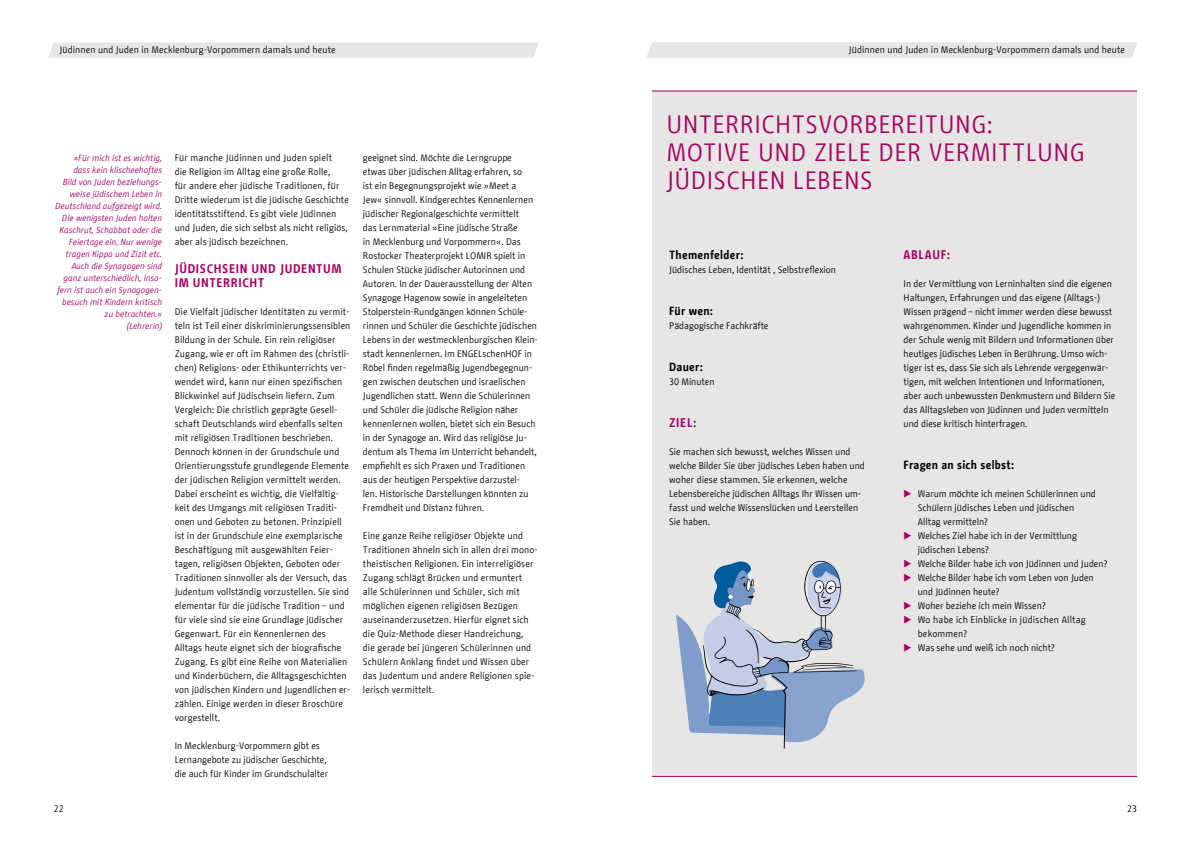
<style>
.page{position:relative;width:1191px;height:842px;background:#fff}
.page>*{position:absolute;margin:0;border:0;box-sizing:border-box;transform-origin:0 0}
.Überschrift_H2_25_28_pt{font:25px/28px "BMF Change";letter-spacing:.015em;color:#a70063}
.Fliesstext_9_5_14_pt{font:700 12.5px/14px "BMF Change";letter-spacing:.05em;color:#a70063}
.Zwischenüberschrift_H4_11_8_14_pt{font:700 11.8px "BMF Change";letter-spacing:.025em;color:#000}
.Fliesstext_9_5_14_pt-2{font:9.5px/14px "BMF Change";color:#000}
.Fliesstext_9_5_14_pt-3{font:9.5px/14px "BMF Change";letter-spacing:.02em;color:#000}
.Marginalspalte_rechts_8_8_12_pt{font:italic 8.8px/12px "BMF Change";color:#a70063;text-align:right}
</style>
<div class="page">
<div style="left:652px;top:91px;width:485px;height:686px;background:#e8e6e5"></div>
<hr style="left:652px;top:91px;width:484px;height:1px;background:#a70063">
<hr style="left:652px;top:776px;width:484px;height:1px;background:#a70063">
<svg style="left:676px;top:560px;width:188px;height:189px"></svg>
<div style="left:48px;top:43px;width:491px;height:15px;background:#e8e6e5"></div>
<div style="left:647px;top:43px;width:490px;height:15px;background:#e8e6e5"></div>
<p class="Fliesstext_9_5_14_pt-2" style="left:60px;top:43px;width:278px">Jüdinnen und Juden in Mecklenburg-Vorpommern damals und heute</p>
<p class="Fliesstext_9_5_14_pt-2" style="left:849px;top:43px;width:278px">Jüdinnen und Juden in Mecklenburg-Vorpommern damals und heute</p>
<p class="Marginalspalte_rechts_8_8_12_pt" style="left:55px;top:152px;width:109px">»Für mich ist es wichtig, dass kein klischeehaftes<br>Bild von Juden beziehungs&shy;weise jüdischem Leben in<br>Deutschland aufgezeigt wird.<br>Die wenigsten Juden halten<br>Kaschrut, Schabbat oder die<br>Feiertage ein. Nur wenige tragen Kippa und Zizit etc.<br>Auch die Synagogen sind ganz unterschiedlich, inso&shy;fern ist auch ein Synagogen&shy;besuch mit Kindern kritisch zu betrachten.«<br>(Lehrerin)</p>
<p class="Fliesstext_9_5_14_pt-2" style="left:54px;top:801px;width:11px">22</p>
<p class="Fliesstext_9_5_14_pt-2" style="left:175px;top:150px;width:176px">Für manche Jüdinnen und Juden spielt<br>die Religion im Alltag eine große Rolle,<br>für andere eher jüdische Traditionen, für Dritte wiederum ist die jüdische Geschichte identitätsstiftend. Es gibt viele Jüdinnen und Juden, die sich selbst als nicht religiös, aber als jüdisch bezeichnen.</p>
<p class="Fliesstext_9_5_14_pt" style="left:175px;top:261px;width:168px">JÜDISCHSEIN UND JUDENTUM<br>IM UNTERRICHT</p>
<p class="Fliesstext_9_5_14_pt-2" style="left:175px;top:304px;width:177px">Die Vielfalt jüdischer Identitäten zu vermit&shy;teln ist Teil einer diskriminierungssensiblen Bildung in der Schule. Ein rein religiöser Zugang, wie er oft im Rahmen des (christli&shy;chen) Religions- oder Ethikunterrichts ver&shy;wendet wird, kann nur einen spezifischen Blickwinkel auf Jüdischsein liefern. Zum Vergleich: Die christlich geprägte Gesell&shy;schaft Deutschlands wird ebenfalls selten mit religiösen Traditionen beschrieben.<br>Dennoch können in der Grundschule und Orientierungsstufe grundlegende Elemente der jüdischen Religion vermittelt werden.<br>Dabei erscheint es wichtig, die Vielfältig&shy;keit des Umgangs mit religiösen Traditi&shy;onen und Geboten zu betonen. Prinzipiell ist in der Grundschule eine exemplarische Beschäftigung mit ausgewählten Feier&shy;tagen, religiösen Objekten, Geboten oder Traditionen sinnvoller als der Versuch, das Judentum vollständig vorzustellen. Sie sind elementar für die jüdische Tradition – und für viele sind sie eine Grundlage jüdischer Gegenwart. Für ein Kennenlernen des Alltags heute eignet sich der biografische Zugang. Es gibt eine Reihe von Materialien und Kinderbüchern, die Alltagsgeschichten von jüdischen Kindern und Jugendlichen er&shy;zählen. Einige werden in dieser Broschüre vorgestellt.</p>
<p class="Fliesstext_9_5_14_pt-2" style="left:175px;top:738px;width:155px">In Mecklenburg-Vorpommern gibt es<br>Lernangebote zu jüdischer Geschichte, die auch für Kinder im Grundschulalter</p>
<p class="Fliesstext_9_5_14_pt-2" style="left:363px;top:150px;width:176px">geeignet sind. Möchte die Lerngruppe<br>etwas über jüdischen Alltag erfahren, so<br>ist ein Begegnungsprojekt wie »Meet a Jew« sinnvoll. Kindgerechtes Kennenlernen jüdischer Regionalgeschichte vermittelt<br>das Lernmaterial »Eine jüdische Straße<br>in Mecklenburg und Vorpommern«. Das Rostocker Theaterprojekt LOMIR spielt in Schulen Stücke jüdischer Autorinnen und Autoren. In der Dauerausstellung der Alten Synagoge Hagenow sowie in angeleiteten Stolperstein-Rundgängen können Schüle&shy;rinnen und Schüler die Geschichte jüdischen Lebens in der westmecklenburgischen Klein&shy;stadt kennenlernen. Im ENGELschenHOF in Röbel finden regelmäßig Jugendbegegnun&shy;gen zwischen deutschen und israelischen Jugendlichen statt. Wenn die Schülerinnen und Schüler die jüdische Religion näher kennenlernen wollen, bietet sich ein Besuch in der Synagoge an. Wird das religiöse Ju&shy;dentum als Thema im Unterricht behandelt, empfiehlt es sich Praxen und Traditionen aus der heutigen Perspektive darzustel-<br>len. Historische Darstellungen könnten zu Fremdheit und Distanz führen.</p>
<p class="Fliesstext_9_5_14_pt-2" style="left:363px;top:528px;width:176px">Eine ganze Reihe religiöser Objekte und Traditionen ähneln sich in allen drei mono&shy;theistischen Religionen. Ein interreligiöser Zugang schlägt Brücken und ermuntert alle Schülerinnen und Schüler, sich mit möglichen eigenen religiösen Bezügen auseinanderzusetzen. Hierfür eignet sich die Quiz-Methode dieser Handreichung,<br>die gerade bei jüngeren Schülerinnen und Schülern Anklang findet und Wissen über das Judentum und andere Religionen spie&shy;lerisch vermittelt.</p>
<p class="Überschrift_H2_25_28_pt" style="left:666px;top:110px;width:420px">UNTERRICHTSVORBEREITUNG:<br>MOTIVE UND ZIELE DER VERMITTLUNG<br>JÜDISCHEN LEBENS</p>
<p class="Zwischenüberschrift_H4_11_8_14_pt" style="left:669px;top:246px;width:76px">Themenfelder:</p>
<p class="Fliesstext_9_5_14_pt-2" style="left:669px;top:262px;width:168px">Jüdisches Leben, Identität , Selbstreflexion</p>
<p class="Zwischenüberschrift_H4_11_8_14_pt" style="left:669px;top:302px;width:45px">Für wen:</p>
<p class="Fliesstext_9_5_14_pt-2" style="left:669px;top:318px;width:101px">Pädagogische Fachkräfte</p>
<p class="Zwischenüberschrift_H4_11_8_14_pt" style="left:669px;top:358px;width:35px">Dauer:</p>
<p class="Fliesstext_9_5_14_pt-2" style="left:669px;top:374px;width:47px">30 Minuten</p>
<p class="Fliesstext_9_5_14_pt" style="left:669px;top:415px;width:29px">ZIEL:</p>
<p class="Fliesstext_9_5_14_pt-2" style="left:669px;top:444px;width:197px">Sie machen sich bewusst, welches Wissen und welche Bilder Sie über jüdisches Leben haben und woher diese stammen. Sie erkennen, welche Lebensbereiche jüdischen Alltags Ihr Wissen um-</p>
<p class="Fliesstext_9_5_14_pt-2" style="left:669px;top:500px;width:190px">fasst und welche Wissenslücken und Leerstellen<br>Sie haben.</p>
<p class="Fliesstext_9_5_14_pt" style="left:903px;top:247px;width:48px">ABLAUF:</p>
<p class="Fliesstext_9_5_14_pt-2" style="left:903px;top:276px;width:213px">In der Vermittlung von Lerninhalten sind die eigenen Haltungen, Erfahrungen und das eigene (Alltags-)<br>Wissen prägend – nicht immer werden diese bewusst wahrgenommen. Kinder und Jugendliche kommen in der Schule wenig mit Bildern und Informationen über heutiges jüdisches Leben in Berührung. Umso wich&shy;tiger ist es, dass Sie sich als Lehrende vergegenwär&shy;tigen, mit welchen Intentionen und Informationen, aber auch unbewussten Denkmustern und Bildern Sie das Alltagsleben von Jüdinnen und Juden vermitteln und diese kritisch hinterfragen.</p>
<p class="Zwischenüberschrift_H4_11_8_14_pt" style="left:903px;top:456px;width:112px">Fragen an sich selbst:</p>
<p class="Fliesstext_9_5_14_pt-2" style="left:917px;top:486px;width:180px">Warum möchte ich meinen Schülerinnen und<br>Schülern jüdisches Leben und jüdischen<br>Alltag vermitteln?</p>
<p class="Fliesstext_9_5_14_pt-2" style="left:917px;top:528px;width:161px">Welches Ziel habe ich in der Vermittlung jüdischen Lebens?</p>
<p class="Fliesstext_9_5_14_pt-2" style="left:917px;top:556px;width:191px">Welche Bilder habe ich von Jüdinnen und Juden?</p>
<p class="Fliesstext_9_5_14_pt-2" style="left:917px;top:570px;width:177px">Welche Bilder habe ich vom Leben von Juden und Jüdinnen heute?</p>
<p class="Fliesstext_9_5_14_pt-2" style="left:917px;top:598px;width:129px">Woher beziehe ich mein Wissen?</p>
<p class="Fliesstext_9_5_14_pt-3" style="left:917px;top:612px;width:169px">Wo habe ich Einblicke in jüdischen Alltag bekommen?</p>
<p class="Fliesstext_9_5_14_pt-2" style="left:917px;top:640px;width:138px">Was sehe und weiß ich noch nicht?</p>
<p class="Fliesstext_9_5_14_pt-2" style="left:1127px;top:801px;width:11px">23</p>
</div>
